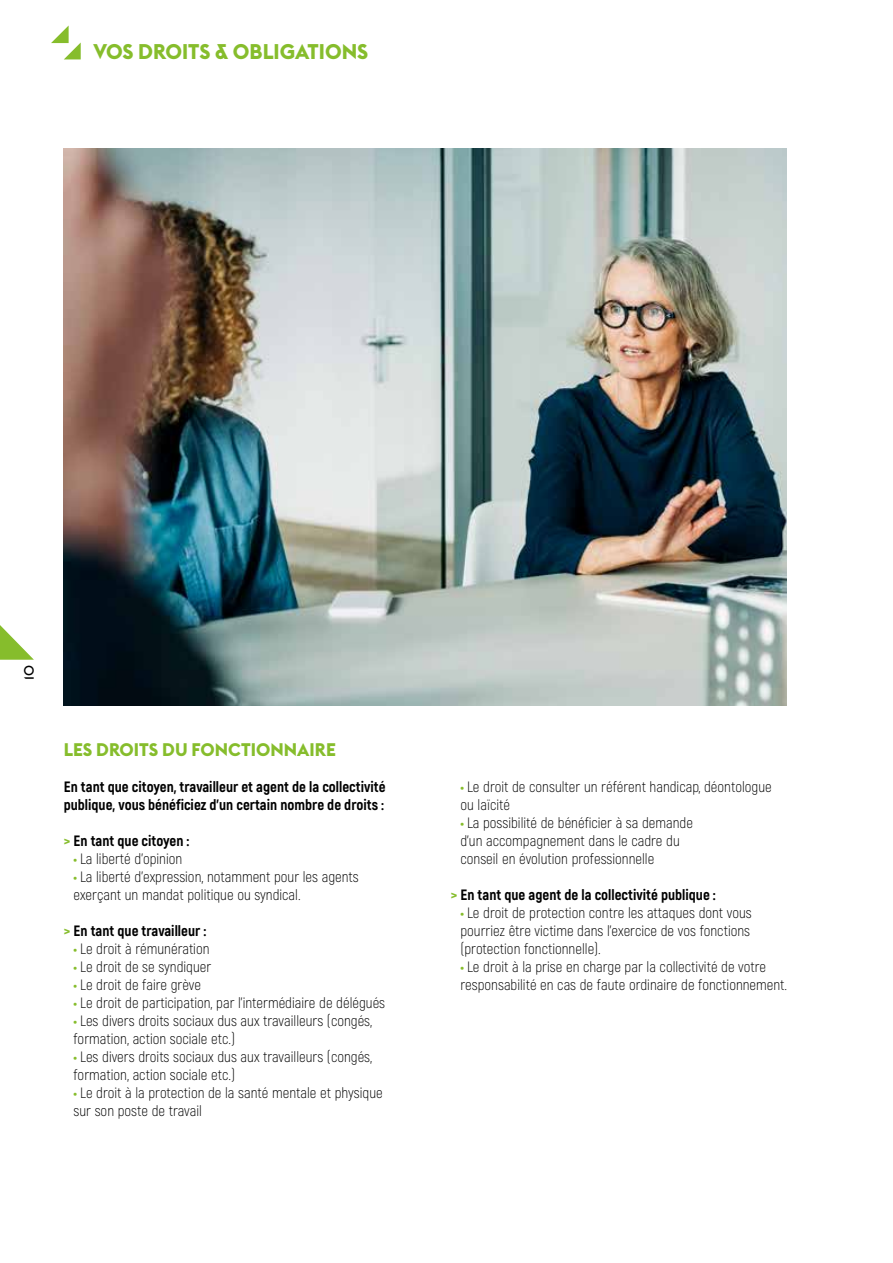
<style>
.page{position:relative;width:893px;height:1263px;background:#fff}
.page>*{position:absolute;margin:0;border:0;box-sizing:border-box;transform-origin:0 0}
.t1{font:700 21px "Euclid Flex";color:#86bd2c}
.t2{font:700 18px "Euclid Flex";color:#86bd2c}
.t3{font:300 15px/18px "Akrobat";color:#000}
.t4{font:800 15px/18px "Akrobat";color:#000}
.t5{font:500 13.5px "Euclid Flex";color:#000}
.s1{color:#86bd2c}
.s2{font-weight:900;color:#86bd2c}
</style>
<div class="page">
<svg style="left:0;top:625px;width:34px;height:35px"></svg>
<svg style="left:51px;top:26px;width:30px;height:33px"></svg>
<img style="left:64px;top:149px;width:723px;height:557px">
<h1 class="t1" style="left:94px;top:40px;width:276px">VOS DROITS &amp; OBLIGATIONS</h1>
<p class="t5" style="left:21px;top:680px;width:16px;rotate:-90deg">10</p>
<p class="t2" style="left:64px;top:739px;width:274px">LES DROITS DU FONCTIONNAIRE</p>
<p class="t4" style="left:64px;top:778px;width:323px">En tant que citoyen, travailleur et agent de la collectivité publique, vous bénéficiez d’un certain nombre de droits :</p>
<p class="t4" style="left:64px;top:832px;width:127px"><span class="s1">&gt;</span> En tant que citoyen :</p>
<p class="t3" style="left:73px;top:850px;width:110px"><span class="s2">•</span> La liberté d’opinion</p>
<p class="t3" style="left:73px;top:868px;width:287px"><span class="s2">•</span> La liberté d’expression, notamment pour les agents exerçant un mandat politique ou syndical.</p>
<p class="t4" style="left:64px;top:922px;width:144px"><span class="s1">&gt;</span> En tant que travailleur :</p>
<p class="t3" style="left:73px;top:940px;width:138px"><span class="s2">•</span> Le droit à rémunération</p>
<p class="t3" style="left:73px;top:958px;width:139px"><span class="s2">•</span> Le droit de se syndiquer</p>
<p class="t3" style="left:73px;top:976px;width:129px"><span class="s2">•</span> Le droit de faire grève</p>
<p class="t3" style="left:73px;top:994px;width:313px"><span class="s2">•</span> Le droit de participation, par l’intermédiaire de délégués</p>
<p class="t3" style="left:73px;top:1012px;width:300px"><span class="s2">•</span> Les divers droits sociaux dus aux travailleurs (congés, formation, action sociale etc.)</p>
<p class="t3" style="left:73px;top:1048px;width:300px"><span class="s2">•</span> Les divers droits sociaux dus aux travailleurs (congés, formation, action sociale etc.)</p>
<p class="t3" style="left:73px;top:1084px;width:311px"><span class="s2">•</span> Le droit à la protection de la santé mentale et physique sur son poste de travail</p>
<p class="t3" style="left:460px;top:778px;width:313px"><span class="s2">•</span> Le droit de consulter un référent handicap, déontologue ou laïcité</p>
<p class="t3" style="left:460px;top:814px;width:234px"><span class="s2">•</span> La possibilité de bénéficier à sa demande d’un accompagnement dans le cadre du conseil en évolution professionnelle</p>
<p class="t4" style="left:451px;top:886px;width:267px"><span class="s1">&gt;</span> En tant que agent de la collectivité publique :</p>
<p class="t3" style="left:460px;top:904px;width:293px;text-align:justify"><span class="s2">•</span> Le droit de protection contre les attaques dont vous pourriez être victime dans l’exercice de vos fonctions (protection fonctionnelle).</p>
<p class="t3" style="left:460px;top:958px;width:328px"><span class="s2">•</span> Le droit à la prise en charge par la collectivité de votre responsabilité en cas de faute ordinaire de fonctionnement.</p>
</div>
